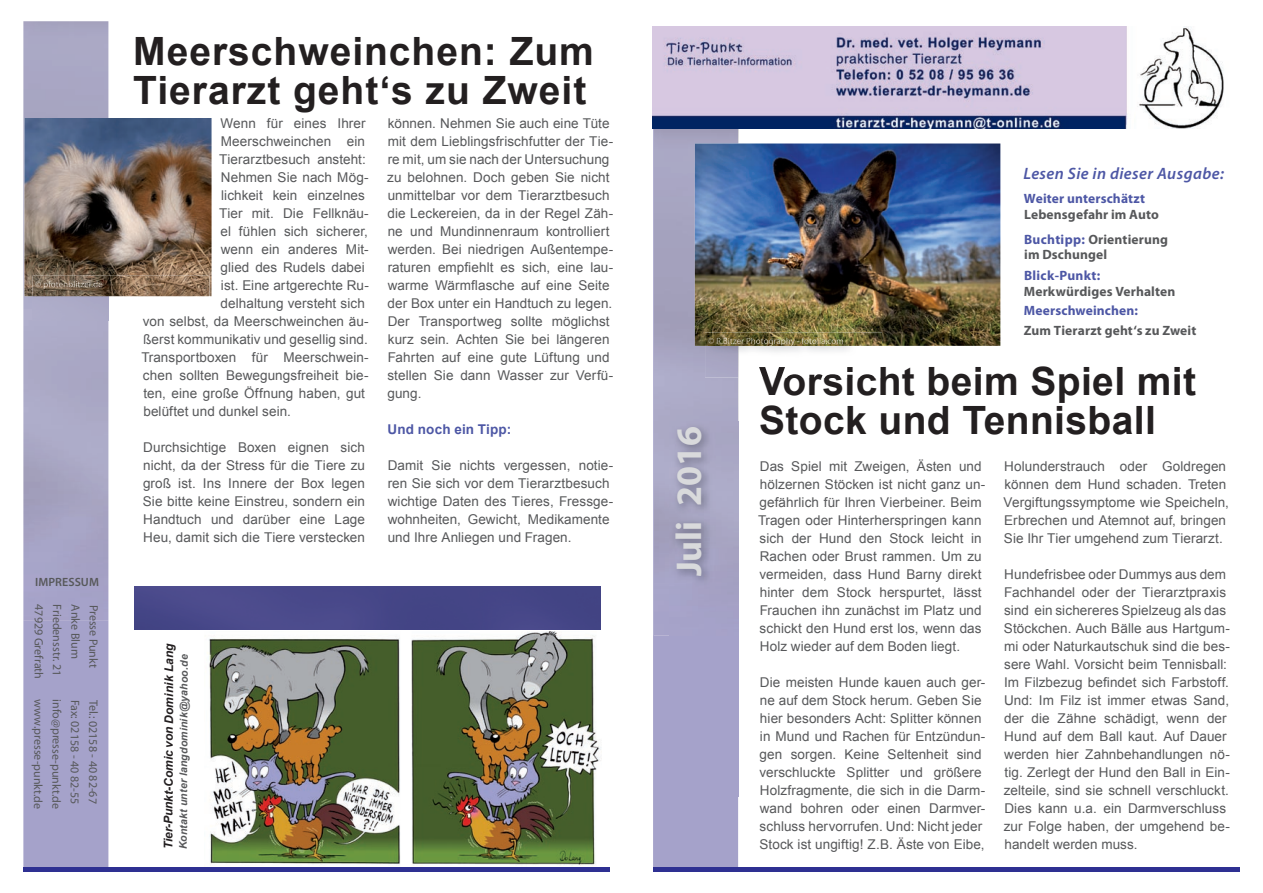
<style>
.page{position:relative;width:1263px;height:893px;background:#fff}
.page>*{position:absolute;margin:0;border:0;box-sizing:border-box;transform-origin:0 0}
.t1{font:700 39px/39px "Arial";letter-spacing:.01em;color:#231f20}
.t2{font:700 36px "Myriad Pro";color:#d9dadc}
.t3{font:italic 600 16.5px "Myriad Pro";letter-spacing:.025em;color:#4d57a5}
.t4{font:13.5px/18px "Arial";letter-spacing:.005em;color:#57585a}
.t5{font:700 13.5px/25.2px "Myriad Pro";letter-spacing:.01em;color:#57585a}
.t6{font:700 13.5px "Myriad Pro";letter-spacing:.015em;color:#4d57a5}
.t7{font:700 13.5px "Arial";letter-spacing:.01em;color:#4d57a5}
.t8{font:12px "Myriad Pro";letter-spacing:-.005em;color:#57585a}
.t9{font:italic 700 12px "Arial";letter-spacing:.005em;color:#231f20}
.t10{font:600 12px "Myriad Pro";letter-spacing:.005em;color:#57585a}
.t11{font:italic 700 10.5px "Arial";letter-spacing:.01em;color:#57585a}
.s1{color:#4d57a5}
</style>
<div class="page">
<div style="left:23px;top:621px;width:85px;height:246px;background:#a5a2ca"></div>
<div style="left:23px;top:867px;width:587px;height:5px;background:#2e3092"></div>
<div style="left:23px;top:21px;width:85px;height:600px;background:#a9a6c5"></div>
<div style="left:135px;top:587px;width:466px;height:42px;background:#464788"></div>
<div style="left:653px;top:129px;width:85px;height:738px;background:#a5a2ca"></div>
<div style="left:653px;top:867px;width:586px;height:5px;background:#2e3092"></div>
<img style="left:654px;top:129px;width:84px;height:507px">
<img style="left:653px;top:27px;width:571px;height:102px">
<img style="left:670px;top:421px;width:69px;height:375px">
<img style="left:695px;top:144px;width:305px;height:202px">
<img style="left:705px;top:332px;width:177px;height:45px">
<img style="left:759px;top:366px;width:123px;height:11px">
<img style="left:739px;top:346px;width:104px;height:1px">
<img style="left:708px;top:346px;width:30px;height:1px">
<img style="left:708px;top:337px;width:135px;height:9px">
<img style="left:24px;top:118px;width:188px;height:178px">
<img style="left:32px;top:276px;width:177px;height:45px">
<img style="left:35px;top:281px;width:67px;height:8px">
<img style="left:209px;top:631px;width:393px;height:235px">
<p class="t10" style="left:35px;top:574px;width:65px">IMPRESSUM</p>
<p class="t8" style="left:46px;top:604px;width:76px;rotate:90deg">47929 Grefrath</p>
<p class="t8" style="left:65px;top:604px;width:73px;rotate:90deg">Friedensstr. 21</p>
<p class="t8" style="left:83px;top:604px;width:56px;rotate:90deg">Anke Blum</p>
<p class="t8" style="left:101px;top:604px;width:65px;rotate:90deg">Presse Punkt</p>
<p class="t8" style="left:46px;top:699px;width:111px;rotate:90deg">www.presse-punkt.de</p>
<p class="t8" style="left:64px;top:699px;width:111px;rotate:90deg">info@presse-punkt.de</p>
<p class="t8" style="left:82px;top:699px;width:106px;rotate:90deg">Fax: 02158 - 40 82-55</p>
<p class="t8" style="left:101px;top:700px;width:106px;rotate:90deg">Tel.: 02158 - 40 82-67</p>
<h1 class="t1" style="left:133px;top:33px;width:462px">Meerschweinchen: Zum<br>Tierarzt geht‘s zu Zweit</h1>
<p class="t4" style="left:221px;top:115px;width:146px">Wenn für eines Ihrer</p>
<p class="t4" style="left:221px;top:133px;width:146px">Meerschweinchen ein</p>
<p class="t4" style="left:219px;top:151px;width:148px">Tierarztbesuch ansteht:</p>
<p class="t4" style="left:221px;top:169px;width:149px">Nehmen Sie nach Mög-</p>
<p class="t4" style="left:221px;top:187px;width:145px">lichkeit kein einzelnes</p>
<p class="t4" style="left:219px;top:205px;width:151px">Tier mit. Die Fellknäu-</p>
<p class="t4" style="left:221px;top:223px;width:149px">el fühlen sich sicherer,</p>
<p class="t4" style="left:221px;top:241px;width:149px">wenn ein anderes Mit-</p>
<p class="t4" style="left:221px;top:259px;width:146px">glied des Rudels dabei</p>
<p class="t4" style="left:221px;top:277px;width:149px">ist. Eine artgerechte Ru-</p>
<p class="t4" style="left:221px;top:295px;width:146px">delhaltung versteht sich</p>
<p class="t4" style="left:143px;top:313px;width:227px">von selbst, da Meerschweinchen äu-</p>
<p class="t4" style="left:143px;top:331px;width:226px">ßerst kommunikativ und gesellig sind.</p>
<p class="t4" style="left:142px;top:349px;width:229px">Transportboxen für Meerschwein-</p>
<p class="t4" style="left:143px;top:367px;width:227px">chen sollten Bewegungsfreiheit bie-</p>
<p class="t4" style="left:143px;top:385px;width:223px">ten, eine große Öffnung haben, gut</p>
<p class="t4" style="left:143px;top:403px;width:149px">belüftet und dunkel sein.</p>
<p class="t4" style="left:143px;top:439px;width:224px;text-align:justify">Durchsichtige Boxen eignen sich nicht, da der Stress für die Tiere zu groß ist. Ins Innere der Box legen Sie bitte keine Einstreu, sondern ein Handtuch und darüber eine Lage Heu, damit sich die Tiere verstecken</p>
<p class="t4" style="left:387px;top:115px;width:228px">können. Nehmen Sie auch eine Tüte mit dem Lieblingsfrischfutter der Tie&shy;re mit, um sie nach der Untersuchung zu belohnen. Doch geben Sie nicht unmittelbar vor dem Tierarztbesuch die Leckereien, da in der Regel Zäh&shy;ne und Mundinnenraum kontrolliert werden. Bei niedrigen Außentempe&shy;raturen empfiehlt es sich, eine lau&shy;warme Wärmflasche auf eine Seite der Box unter ein Handtuch zu legen.<br>Der Transportweg sollte möglichst kurz sein. Achten Sie bei längeren Fahrten auf eine gute Lüftung und stellen Sie dann Wasser zur Verfü&shy;gung.</p>
<p class="t7" style="left:388px;top:420px;width:125px">Und noch ein Tipp:</p>
<p class="t4" style="left:388px;top:457px;width:227px">Damit Sie nichts vergessen, notie&shy;ren Sie sich vor dem Tierarztbesuch wichtige Daten des Tieres, Fressge&shy;wohnheiten, Gewicht, Medikamente und Ihre Anliegen und Fragen.</p>
<p class="t9" style="left:161px;top:849px;width:208px;rotate:-90deg">Tier-Punkt-Comic von Dominik Lang</p>
<p class="t11" style="left:177px;top:849px;width:196px;rotate:-90deg">Kontakt unter langdominik@yahoo.de</p>
<h2 class="t2" style="left:665px;top:576px;width:152px;rotate:-90deg">Juli 2016</h2>
<p class="t3" style="left:1023px;top:163px;width:202px">Lesen Sie in dieser Ausgabe:</p>
<p class="t6" style="left:1024px;top:190px;width:123px">Weiter unterschätzt</p>
<p class="t5" style="left:1024px;top:201px;width:145px">Lebensgefahr im Auto<br><span class="s1">Buchtipp:</span> Orientierung</p>
<p class="t5" style="left:1024px;top:242px;width:85px">im Dschungel</p>
<p class="t6" style="left:1024px;top:267px;width:78px">Blick-Punkt:</p>
<p class="t5" style="left:1024px;top:278px;width:153px">Merkwürdiges Verhalten</p>
<p class="t6" style="left:1024px;top:302px;width:116px">Meerschweinchen:</p>
<p class="t5" style="left:1024px;top:317px;width:174px">Zum Tierarzt geht‘s zu Zweit</p>
<h1 class="t1" style="left:759px;top:363px;width:438px">Vorsicht beim Spiel mit<br>Stock und Tennisball</h1>
<p class="t4" style="left:758px;top:457px;width:229px">Das Spiel mit Zweigen, Ästen und hölzernen Stöcken ist nicht ganz un&shy;gefährlich für Ihren Vierbeiner. Beim Tragen oder Hinterherspringen kann sich der Hund den Stock leicht in Rachen oder Brust rammen. Um zu vermeiden, dass Hund Barny direkt hinter dem Stock herspurtet, lässt Frauchen ihn zunächst im Platz und schickt den Hund erst los, wenn das Holz wieder auf dem Boden liegt.</p>
<p class="t4" style="left:759px;top:673px;width:227px">Die meisten Hunde kauen auch ger&shy;ne auf dem Stock herum. Geben Sie hier besonders Acht: Splitter können in Mund und Rachen für Entzündun&shy;gen sorgen. Keine Seltenheit sind verschluckte Splitter und größere Holzfragmente, die sich in die Darm&shy;wand bohren oder einen Darmver&shy;schluss hervorrufen. Und: Nicht jeder Stock ist ungiftig! Z.B. Äste von Eibe,</p>
<p class="t4" style="left:1004px;top:457px;width:227px">Holunderstrauch oder Goldregen können dem Hund schaden. Treten Vergiftungssymptome wie Speicheln, Erbrechen und Atemnot auf, bringen Sie Ihr Tier umgehend zum Tierarzt.</p>
<p class="t4" style="left:1004px;top:565px;width:228px">Hundefrisbee oder Dummys aus dem Fachhandel oder der Tierarztpraxis sind ein sichereres Spielzeug als das Stöckchen. Auch Bälle aus Hartgum&shy;mi oder Naturkautschuk sind die bes&shy;sere Wahl. Vorsicht beim Tennisball:<br>Im Filzbezug befindet sich Farbstoff.<br>Und: Im Filz ist immer etwas Sand, der die Zähne schädigt, wenn der Hund auf dem Ball kaut. Auf Dauer werden hier Zahnbehandlungen nö&shy;tig. Zerlegt der Hund den Ball in Ein&shy;zelteile, sind sie schnell verschluckt.<br>Dies kann u.a. ein Darmverschluss zur Folge haben, der umgehend be&shy;handelt werden muss.</p>
</div>
